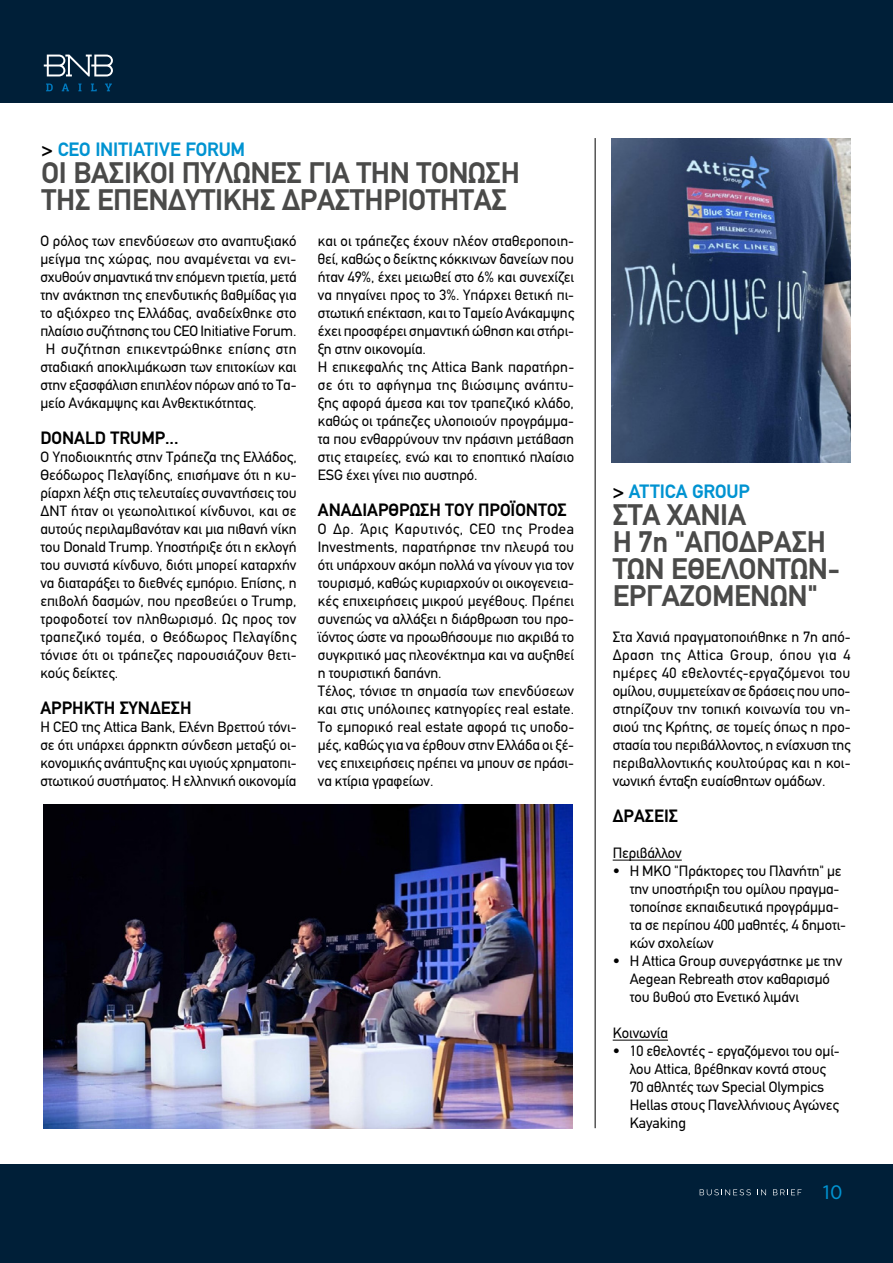
<style>
.page{position:relative;width:893px;height:1263px;background:#fff}
.page>*{position:absolute;margin:0;border:0;box-sizing:border-box;transform-origin:0 0}
.t1{font:700 30px/27px "PF Din Text";letter-spacing:-.01em;color:#4a4a49}
.t2{font:700 19.5px "PF Din Text";letter-spacing:-.005em;color:#0093d1}
.t3{font:19.5px "CF Asty Std";color:#0093d1}
.t4{font:700 18px "PF Din Text";color:#000}
.t5{font:15px/18px "PF Din Text";letter-spacing:-.005em;color:#000}
.t6{font:15px "PF Din Text";letter-spacing:.02em;color:#000}
.s1{color:#000}
</style>
<div class="page">
<div style="left:0;top:0;width:893px;height:102px;background:#001f38"></div>
<svg style="left:46px;top:84px;width:7px;height:7px"></svg>
<svg style="left:62px;top:84px;width:7px;height:7px"></svg>
<svg style="left:78px;top:84px;width:4px;height:7px"></svg>
<svg style="left:91px;top:84px;width:6px;height:7px"></svg>
<svg style="left:105px;top:84px;width:7px;height:7px"></svg>
<svg style="left:44px;top:55px;width:69px;height:21px"></svg>
<div style="left:0;top:1164px;width:893px;height:99px;background:#001f38"></div>
<svg style="left:700px;top:1189px;width:51px;height:6px"></svg>
<svg style="left:757px;top:1189px;width:9px;height:6px"></svg>
<svg style="left:773px;top:1189px;width:28px;height:6px"></svg>
<hr style="left:595px;top:138px;width:1px;height:990px;background:#000">
<img style="left:44px;top:804px;width:529px;height:324px">
<hr style="left:613px;top:860px;width:69px;height:1px;background:#000">
<hr style="left:613px;top:1040px;width:55px;height:1px;background:#000">
<img style="left:612px;top:138px;width:238px;height:324px">
<h2 class="t2" style="left:42px;top:138px;width:205px"><span class="s1">&gt;</span> CEO INITIATIVE FORUM</h2>
<h1 class="t1" style="left:42px;top:159px;width:480px">ΟΙ ΒΑΣΙΚΟΊ ΠΥΛΏΝΕΣ ΓΙΑ ΤΗΝ ΤΌΝΩΣΗ<br>ΤΗΣ ΕΠΕΝΔΥΤΙΚΉΣ ΔΡΑΣΤΗΡΙΌΤΗΤΑΣ</h1>
<p class="t5" style="left:40px;top:232px;width:258px">Ο ρόλος των επενδύσεων στο αναπτυξιακό</p>
<p class="t5" style="left:40px;top:250px;width:257px">μείγμα της χώρας, που αναμένεται να ενι-</p>
<p class="t5" style="left:40px;top:268px;width:258px">σχυθούν σημαντικά την επόμενη τριετία, μετά</p>
<p class="t5" style="left:40px;top:286px;width:258px">την ανάκτηση της επενδυτικής βαθμίδας για</p>
<p class="t5" style="left:40px;top:304px;width:257px">το αξιόχρεο της Ελλάδας, αναδείχθηκε στο</p>
<p class="t5" style="left:40px;top:322px;width:258px">πλαίσιο συζήτησης του CEO Initiative Forum.</p>
<p class="t6" style="left:46px;top:340px;width:252px">Η συζήτηση επικεντρώθηκε επίσης στη</p>
<p class="t5" style="left:40px;top:358px;width:258px">σταδιακή αποκλιμάκωση των επιτοκίων και</p>
<p class="t5" style="left:40px;top:376px;width:258px">στην εξασφάλιση επιπλέον πόρων από το Τα-</p>
<p class="t5" style="left:40px;top:394px;width:218px">μείο Ανάκαμψης και Ανθεκτικότητας.</p>
<p class="t4" style="left:40px;top:427px;width:140px">DONALD TRUMP...</p>
<p class="t5" style="left:40px;top:448px;width:258px;text-align:justify">Ο Υποδιοικητής στην Τράπεζα της Ελλάδος, Θεόδωρος Πελαγίδης, επισήμανε ότι η κυ&shy;ρίαρχη λέξη στις τελευταίες συναντήσεις του ΔΝΤ ήταν οι γεωπολιτικοί κίνδυνοι, και σε αυτούς περιλαμβανόταν και μια πιθανή νίκη του Donald Τrump. Υποστήριξε ότι η εκλογή του συνιστά κίνδυνο, διότι μπορεί καταρχήν να διαταράξει το διεθνές εμπόριο. Επίσης, η επιβολή δασμών, που πρεσβεύει ο Trump, τροφοδοτεί τον πληθωρισμό. Ως προς τον τραπεζικό τομέα, ο Θεόδωρος Πελαγίδης τόνισε ότι οι τράπεζες παρουσιάζουν θετι&shy;κούς δείκτες.</p>
<p class="t4" style="left:40px;top:697px;width:153px">ΑΡΡΗΚΤΗ ΣΥΝΔΕΣΗ</p>
<p class="t5" style="left:40px;top:718px;width:258px;text-align:justify">Η CEO της Attica Bank, Ελένη Βρεττού τόνι&shy;σε ότι υπάρχει άρρηκτη σύνδεση μεταξύ οι&shy;κονομικής ανάπτυξης και υγιούς χρηματοπι&shy;στωτικού συστήματος. Η ελληνική οικονομία</p>
<p class="t5" style="left:318px;top:232px;width:258px">και οι τράπεζες έχουν πλέον σταθεροποιη&shy;θεί, καθώς ο δείκτης κόκκινων δανείων που ήταν 49%, έχει μειωθεί στο 6% και συνεχίζει να πηγαίνει προς το 3%. Υπάρχει θετική πι&shy;στωτική επέκταση, και το Ταμείο Ανάκαμψης έχει προσφέρει σημαντική ώθηση και στήρι&shy;ξη στην οικονομία.<br>Η επικεφαλής της Attica Bank παρατήρη&shy;σε ότι το αφήγημα της βιώσιμης ανάπτυ&shy;ξης αφορά άμεσα και τον τραπεζικό κλάδο, καθώς οι τράπεζες υλοποιούν προγράμμα&shy;τα που ενθαρρύνουν την πράσινη μετάβαση στις εταιρείες, ενώ και το εποπτικό πλαίσιο ESG έχει γίνει πιο αυστηρό.</p>
<p class="t4" style="left:318px;top:499px;width:250px">ΑΝΑΔΙΑΡΘΡΩΣΗ ΤΟΥ ΠΡΟΪΟΝΤΟΣ</p>
<p class="t5" style="left:318px;top:520px;width:258px">Ο Δρ. Άρις Καρυτινός, CEO της Prodea Investments, παρατήρησε την πλευρά του ότι υπάρχουν ακόμη πολλά να γίνουν για τον τουρισμό, καθώς κυριαρχούν οι οικογενεια&shy;κές επιχειρήσεις μικρού μεγέθους. Πρέπει συνεπώς να αλλάξει η διάρθρωση του προ&shy;ϊόντος ώστε να προωθήσουμε πιο ακριβά το συγκριτικό μας πλεονέκτημα και να αυξηθεί η τουριστική δαπάνη.<br>Τέλος, τόνισε τη σημασία των επενδύσεων και στις υπόλοιπες κατηγορίες real estate.<br>Το εμπορικό real estate αφορά τις υποδο&shy;μές, καθώς για να έρθουν στην Ελλάδα οι ξέ&shy;νες επιχειρήσεις πρέπει να μπουν σε πράσι&shy;να κτίρια γραφείων.</p>
<h2 class="t2" style="left:613px;top:480px;width:139px"><span class="s1">&gt;</span> ATTICA GROUP</h2>
<h1 class="t1" style="left:613px;top:501px;width:229px">ΣΤΑ ΧΑΝΙΆ<br>Η 7η "ΑΠΌΔΡΑΣΗ<br>ΤΩΝ ΕΘΕΛΟΝΤΏΝ-<br>ΕΡΓΑΖΟΜΈΝΩΝ"</h1>
<p class="t5" style="left:613px;top:628px;width:239px;text-align:justify">Στα Χανιά πραγματοποιήθηκε η 7η από-Δραση της Attica Group, όπου για 4 ημέρες 40 εθελοντές-εργαζόμενοι του ομίλου, συμμετείχαν σε δράσεις που υπο&shy;στηρίζουν την τοπική κοινωνία του νη&shy;σιού της Κρήτης, σε τομείς όπως η προ&shy;στασία του περιβάλλοντος, η ενίσχυση της περιβαλλοντικής κουλτούρας και η κοι&shy;νωνική ένταξη ευαίσθητων ομάδων.</p>
<p class="t4" style="left:613px;top:805px;width:67px">ΔΡΑΣΕΙΣ</p>
<p class="t5" style="left:613px;top:844px;width:71px">Περιβάλλον</p>
<p class="t5" style="left:630px;top:862px;width:218px;text-indent:-17px">• Η ΜΚΟ "Πράκτορες του Πλανήτη" με την υποστήριξη του ομίλου πραγμα&shy;τοποίησε εκπαιδευτικά προγράμμα&shy;τα σε περίπου 400 μαθητές, 4 δημοτι&shy;κών σχολείων</p>
<p class="t5" style="left:630px;top:952px;width:214px;text-indent:-17px">• Η Attica Group συνεργάστηκε με την<br>Aegean Rebreath στον καθαρισμό του βυθού στο Ενετικό λιμάνι</p>
<p class="t5" style="left:613px;top:1024px;width:57px">Κοινωνία</p>
<p class="t5" style="left:630px;top:1042px;width:212px;text-indent:-17px">• 10 εθελοντές - εργαζόμενοι του ομί&shy;λου Attica, βρέθηκαν κοντά στους<br>70 αθλητές των Special Olympics<br>Hellas στους Πανελλήνιους Αγώνες<br>Kayaking</p>
<h2 class="t3" style="left:823px;top:1181px;width:22px">10</h2>
</div>
